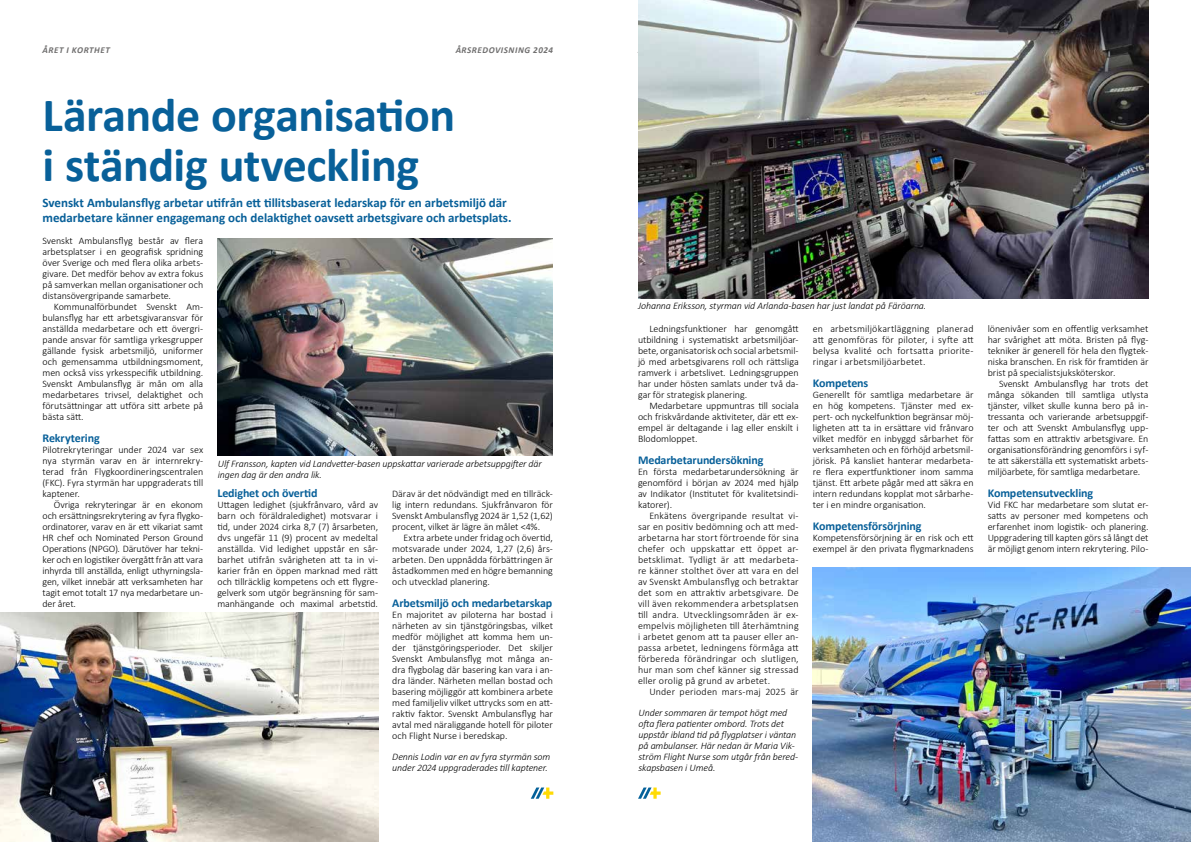
<style>
.page{position:relative;width:1191px;height:842px;background:#fff}
.page>*{position:absolute;margin:0;border:0;box-sizing:border-box;transform-origin:0 0}
.t1{font:700 48px/50px "Calibri";letter-spacing:-.01em;color:#086099}
.t2{font:700 13px/15px "Calibri";letter-spacing:-.005em;color:#086099}
.t3{font:700 12px "Calibri";letter-spacing:-.01em;color:#086099}
.t4{font:300 10px/11px "Calibri";letter-spacing:-.005em;color:#000;text-align:justify}
.t5{font:italic 300 10px/11px "Calibri";letter-spacing:-.01em;color:#000}
.t6{font:300 10px "Calibri";letter-spacing:.015em;color:#000}
.t7{font:italic 700 9px "Calibri";letter-spacing:.06em;color:#706f6f}
</style>
<div class="page">
<svg style="left:531px;top:787px;width:22px;height:12px"></svg>
<svg style="left:638px;top:787px;width:22px;height:12px"></svg>
<img style="left:638px;top:0;width:510px;height:299px">
<img style="left:217px;top:239px;width:336px;height:216px">
<img style="left:813px;top:567px;width:378px;height:275px">
<img style="left:0;top:612px;width:378px;height:230px">
<p class="t7" style="left:43px;top:44px;width:69px">ÅRET I KORTHET</p>
<p class="t7" style="left:456px;top:44px;width:99px">ÅRSREDOVISNING 2024</p>
<h1 class="t1" style="left:43px;top:88px;width:414px">Lärande organisation i ständig utveckling</h1>
<h2 class="t2" style="left:43px;top:195px;width:470px">Svenskt Ambulansflyg arbetar utifrån ett tillitsbaserat ledarskap för en arbetsmiljö där medarbetare känner engagemang och delaktighet oavsett arbetsgivare och arbetsplats.</h2>
<p class="t4" style="left:43px;top:235px;width:162px">Svenskt Ambulansflyg består av flera arbetsplatser i en geografisk spridning över Sverige och med flera olika arbets&shy;givare. Det medför behov av extra fokus på samverkan mellan organisationer och distansövergripande samarbete.</p>
<p class="t4" style="left:43px;top:301px;width:162px;text-indent:11px">Kommunalförbundet Svenskt Am&shy;bulansflyg har ett arbetsgivaransvar för anställda medarbetare och ett övergri&shy;pande ansvar för samtliga yrkesgrupper gällande fysisk arbetsmiljö, uniformer och gemensamma utbildningsmoment, men också viss yrkesspecifik utbildning.<br>Svenskt Ambulansflyg är mån om alla medarbetares trivsel, delaktighet och förutsättningar att utföra sitt arbete på bästa sätt.</p>
<p class="t3" style="left:43px;top:429px;width:59px">Rekrytering</p>
<p class="t4" style="left:43px;top:444px;width:162px">Pilotrekryteringar under 2024 var sex nya styrmän varav en är internrekry&shy;terad från Flygkoordineringscentralen (FKC). Fyra styrmän har uppgraderats till kaptener.</p>
<p class="t4" style="left:43px;top:499px;width:162px;text-indent:11px">Övriga rekryteringar är en ekonom och ersättningsrekrytering av fyra flygko&shy;ordinatorer, varav en är ett vikariat samt HR chef och Nominated Person Ground Operations (NPGO). Därutöver har tekni&shy;ker och en logistiker övergått från att vara inhyrda till anställda, enligt uthyrningsla&shy;gen, vilket innebär att verksamheten har tagit emot totalt 17 nya medarbetare un&shy;der året.</p>
<p class="t5" style="left:218px;top:459px;width:326px">Ulf Fransson, kapten vid Landvetter-basen uppskattar varierade arbetsuppgifter där ingen dag är den andra lik.</p>
<p class="t3" style="left:217px;top:484px;width:102px">Ledighet och övertid</p>
<p class="t4" style="left:217px;top:499px;width:162px">Uttagen ledighet (sjukfrånvaro, vård av barn och föräldraledighet) motsvarar i tid, under 2024 cirka 8,7 (7) årsarbeten, dvs ungefär 11 (9) procent av medeltal anställda. Vid ledighet uppstår en sår&shy;barhet utifrån svårigheten att ta in vi&shy;karier från en öppen marknad med rätt och tillräcklig kompetens och ett flygre&shy;gelverk som utgör begränsning för sam&shy;manhängande och maximal arbetstid.</p>
<p class="t4" style="left:392px;top:488px;width:162px">Därav är det nödvändigt med en tillräck&shy;lig intern redundans. Sjukfrånvaron för Svenskt Ambulansflyg 2024 är 1,52 (1,62) procent, vilket är lägre än målet &lt;4%.</p>
<p class="t4" style="left:392px;top:532px;width:162px;text-indent:11px">Extra arbete under fridag och övertid, motsvarade under 2024, 1,27 (2,6) års&shy;arbeten. Den uppnådda förbättringen är åstadkommen med en högre bemanning och utvecklad planering.</p>
<p class="t3" style="left:392px;top:594px;width:161px">Arbetsmiljö och medarbetarskap</p>
<p class="t4" style="left:392px;top:609px;width:162px">En majoritet av piloterna har bostad i närheten av sin tjänstgöringsbas, vilket medför möjlighet att komma hem un&shy;der tjänstgöringsperioder. Det skiljer Svenskt Ambulansflyg mot många an&shy;dra flygbolag där basering kan vara i an&shy;dra länder. Närheten mellan bostad och basering möjliggör att kombinera arbete med familjeliv vilket uttrycks som en att&shy;raktiv faktor. Svenskt Ambulansflyg har avtal med näraliggande hotell för piloter och Flight Nurse i beredskap.</p>
<p class="t5" style="left:392px;top:751px;width:160px">Dennis Lodin var en av fyra styrmän som under 2024 uppgraderades till kaptener.</p>
<p class="t5" style="left:638px;top:300px;width:290px">Johanna Eriksson, styrman vid Arlanda-basen har just landat på Färöarna.</p>
<p class="t4" style="left:638px;top:323px;width:162px;text-indent:11px">Ledningsfunktioner har genomgått utbildning i systematiskt arbetsmiljöar&shy;bete, organisatorisk och social arbetsmil&shy;jö med arbetsgivarens roll och rättsliga ramverk i arbetslivet. Ledningsgruppen har under hösten samlats under två da&shy;gar för strategisk planering.</p>
<p class="t4" style="left:638px;top:400px;width:162px;text-indent:11px">Medarbetare uppmuntras till sociala och friskvårdande aktiviteter, där ett ex&shy;empel är deltagande i lag eller enskilt i Blodomloppet.</p>
<p class="t3" style="left:638px;top:451px;width:127px">Medarbetarundersökning</p>
<p class="t4" style="left:638px;top:466px;width:162px">En första medarbetarundersökning är genomförd i början av 2024 med hjälp av Indikator (Institutet för kvalitetsindi&shy;katorer).</p>
<p class="t4" style="left:638px;top:510px;width:162px;text-indent:11px">Enkätens övergripande resultat vi&shy;sar en positiv bedömning och att med&shy;arbetarna har stort förtroende för sina chefer och uppskattar ett öppet ar&shy;betsklimat. Tydligt är att medarbeta&shy;re känner stolthet över att vara en del av Svenskt Ambulansflyg och betraktar det som en attraktiv arbetsgivare. De vill även rekommendera arbetsplatsen till andra. Utvecklingsområden är ex&shy;empelvis möjligheten till återhämtning i arbetet genom att ta pauser eller an&shy;passa arbetet, ledningens förmåga att förbereda förändringar och slutligen, hur man som chef känner sig stressad eller orolig på grund av arbetet.</p>
<p class="t6" style="left:649px;top:685px;width:151px">Under perioden mars-maj 2025 är</p>
<p class="t5" style="left:638px;top:707px;width:161px">Under sommaren är tempot högt med ofta flera patienter ombord. Trots det uppstår ibland tid på flygplatser i väntan på ambulanser. Här nedan är Maria Vik&shy;ström Flight Nurse som utgår från bered&shy;skapsbasen i Umeå.</p>
<p class="t4" style="left:813px;top:323px;width:162px">en arbetsmiljökartläggning planerad att genomföras för piloter, i syfte att belysa kvalité och fortsatta priorite&shy;ringar i arbetsmiljöarbetet.</p>
<p class="t3" style="left:813px;top:374px;width:57px">Kompetens</p>
<p class="t4" style="left:813px;top:389px;width:162px">Generellt för samtliga medarbetare är en hög kompetens. Tjänster med ex&shy;pert- och nyckelfunktion begränsar möj&shy;ligheten att ta in ersättare vid frånvaro vilket medför en inbyggd sårbarhet för verksamheten och en förhöjd arbetsmil&shy;jörisk. På kansliet hanterar medarbeta&shy;re flera expertfunktioner inom samma tjänst. Ett arbete pågår med att säkra en intern redundans kopplat mot sårbarhe&shy;ter i en mindre organisation.</p>
<p class="t3" style="left:813px;top:517px;width:110px">Kompetensförsörjning</p>
<p class="t4" style="left:813px;top:532px;width:162px">Kompetensförsörjning är en risk och ett exempel är den privata flygmarknadens</p>
<p class="t4" style="left:987px;top:323px;width:162px">lönenivåer som en offentlig verksamhet har svårighet att möta. Bristen på flyg&shy;tekniker är generell för hela den flygtek&shy;niska branschen. En risk för framtiden är brist på specialistsjuksköterskor.</p>
<p class="t4" style="left:987px;top:378px;width:162px;text-indent:11px">Svenskt Ambulansflyg har trots det många sökanden till samtliga utlysta tjänster, vilket skulle kunna bero på in&shy;tressanta och varierande arbetsuppgif&shy;ter och att Svenskt Ambulansflyg upp&shy;fattas som en attraktiv arbetsgivare. En organisationsförändring genomförs i syf&shy;te att säkerställa ett systematiskt arbets&shy;miljöarbete, för samtliga medarbetare.</p>
<p class="t3" style="left:987px;top:484px;width:107px">Kompetensutveckling</p>
<p class="t4" style="left:987px;top:499px;width:162px">Vid FKC har medarbetare som slutat er&shy;satts av personer med kompetens och erfarenhet inom logistik- och planering.<br>Uppgradering till kapten görs så långt det är möjligt genom intern rekrytering. Pilo-</p>
</div>
